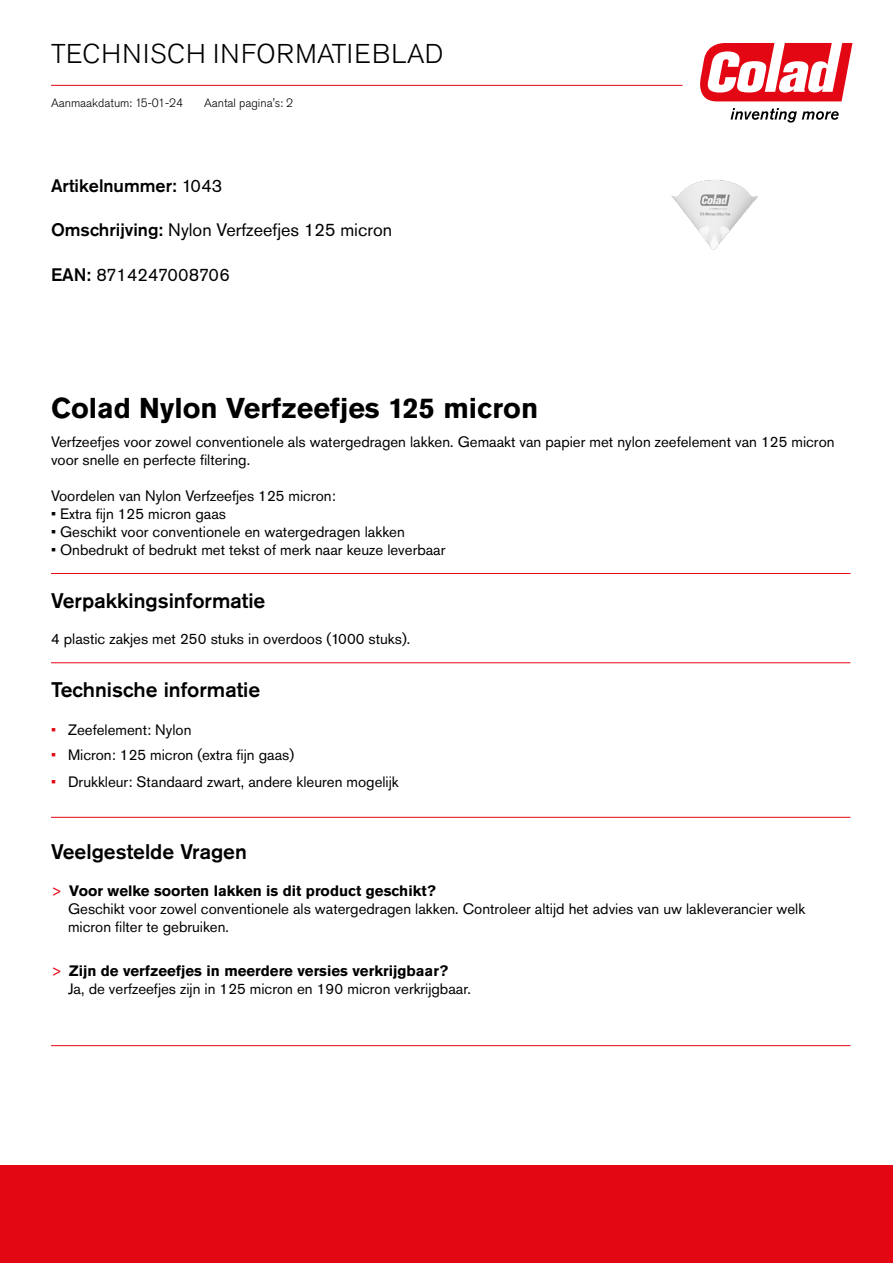
<style>
.page{position:relative;width:893px;height:1263px;background:#fff}
.page>*{position:absolute;margin:0;border:0;box-sizing:border-box;transform-origin:0 0}
.t1{font:700 28.5px "Akzidenz Grotesk Pro";color:#000}
.t2{font:300 27px "Akzidenz Grotesk Pro";letter-spacing:.03em;color:#000}
.t3{font:500 21px "Akzidenz Grotesk Pro";color:#000}
.t4{font:18px "Akzidenz Grotesk Pro";color:#000}
.t5{font:500 18px "Akzidenz Grotesk Pro";color:#000}
.t6{font:15px/18px "Akzidenz Grotesk Pro";color:#000}
.t7{font:300 12px "Akzidenz Grotesk Pro";color:#000}
.s1{font-weight:400}
.s2{font-weight:500}
.s3{color:#e30613}
.s4{font-weight:700}
</style>
<div class="page">
<svg style="left:700px;top:43px;width:152px;height:58px"></svg>
<svg style="left:731px;top:108px;width:108px;height:15px"></svg>
<hr style="left:51px;top:85px;width:631px;height:1px;background:#e30613">
<div style="left:0;top:1165px;width:893px;height:98px;background:#e30613"></div>
<hr style="left:51px;top:573px;width:799px;height:1px;background:#e30613">
<hr style="left:51px;top:662px;width:799px;height:1px;background:#e30613">
<hr style="left:51px;top:817px;width:799px;height:1px;background:#e30613">
<hr style="left:51px;top:1045px;width:799px;height:1px;background:#e30613">
<img style="left:671px;top:179px;width:87px;height:71px">
<h2 class="t2" style="left:51px;top:36px;width:394px">TECHNISCH INFORMATIEBLAD</h2>
<p class="t7" style="left:204px;top:95px;width:90px">Aantal pagina's: 2</p>
<p class="t7" style="left:51px;top:95px;width:134px">Aanmaakdatum: 15-01-24</p>
<p class="t5" style="left:51px;top:174px;width:173px">Artikelnummer: <span class="s1">1043</span></p>
<p class="t4" style="left:51px;top:218px;width:343px"><span class="s2">Omschrijving:</span> Nylon Verfzeefjes 125 micron</p>
<p class="t4" style="left:51px;top:263px;width:180px"><span class="s2">EAN:</span> 8714247008706</p>
<h1 class="t1" style="left:51px;top:389px;width:489px">Colad Nylon Verfzeefjes 125 micron</h1>
<p class="t6" style="left:51px;top:432px;width:785px">Verfzeefjes voor zowel conventionele als watergedragen lakken. Gemaakt van papier met nylon zeefelement van 125 micron voor snelle en perfecte filtering.</p>
<p class="t6" style="left:51px;top:486px;width:286px">Voordelen van Nylon Verfzeefjes 125 micron:</p>
<p class="t6" style="left:51px;top:504px;width:177px">• Extra fijn 125 micron gaas</p>
<p class="t6" style="left:51px;top:522px;width:355px">• Geschikt voor conventionele en watergedragen lakken</p>
<p class="t6" style="left:51px;top:540px;width:396px">• Onbedrukt of bedrukt met tekst of merk naar keuze leverbaar</p>
<h3 class="t3" style="left:51px;top:587px;width:216px">Verpakkingsinformatie</h3>
<p class="t6" style="left:51px;top:630px;width:361px">4 plastic zakjes met 250 stuks in overdoos (1000 stuks).</p>
<h3 class="t3" style="left:51px;top:676px;width:211px">Technische informatie</h3>
<p class="t6" style="left:51px;top:720px;width:142px"><span class="s3">•</span> Zeefelement: Nylon</p>
<p class="t6" style="left:51px;top:746px;width:245px"><span class="s3">•</span> Micron: 125 micron (extra fijn gaas)</p>
<p class="t6" style="left:51px;top:772px;width:349px"><span class="s3">•</span> Drukkleur: Standaard zwart, andere kleuren mogelijk</p>
<h3 class="t3" style="left:51px;top:837px;width:197px">Veelgestelde Vragen</h3>
<p class="t6" style="left:68px;top:882px;width:739px;text-indent:-17px"><span class="s3">&gt;</span> <span class="s4">Voor welke soorten lakken is dit product geschikt?<br></span>Geschikt voor zowel conventionele als watergedragen lakken. Controleer altijd het advies van uw lakleverancier welk micron filter te gebruiken.</p>
<p class="t6" style="left:68px;top:962px;width:404px;text-indent:-17px"><span class="s3">&gt;</span> <span class="s4">Zijn de verfzeefjes in meerdere versies verkrijgbaar?<br></span>Ja, de verfzeefjes zijn in 125 micron en 190 micron verkrijgbaar.</p>
</div>
